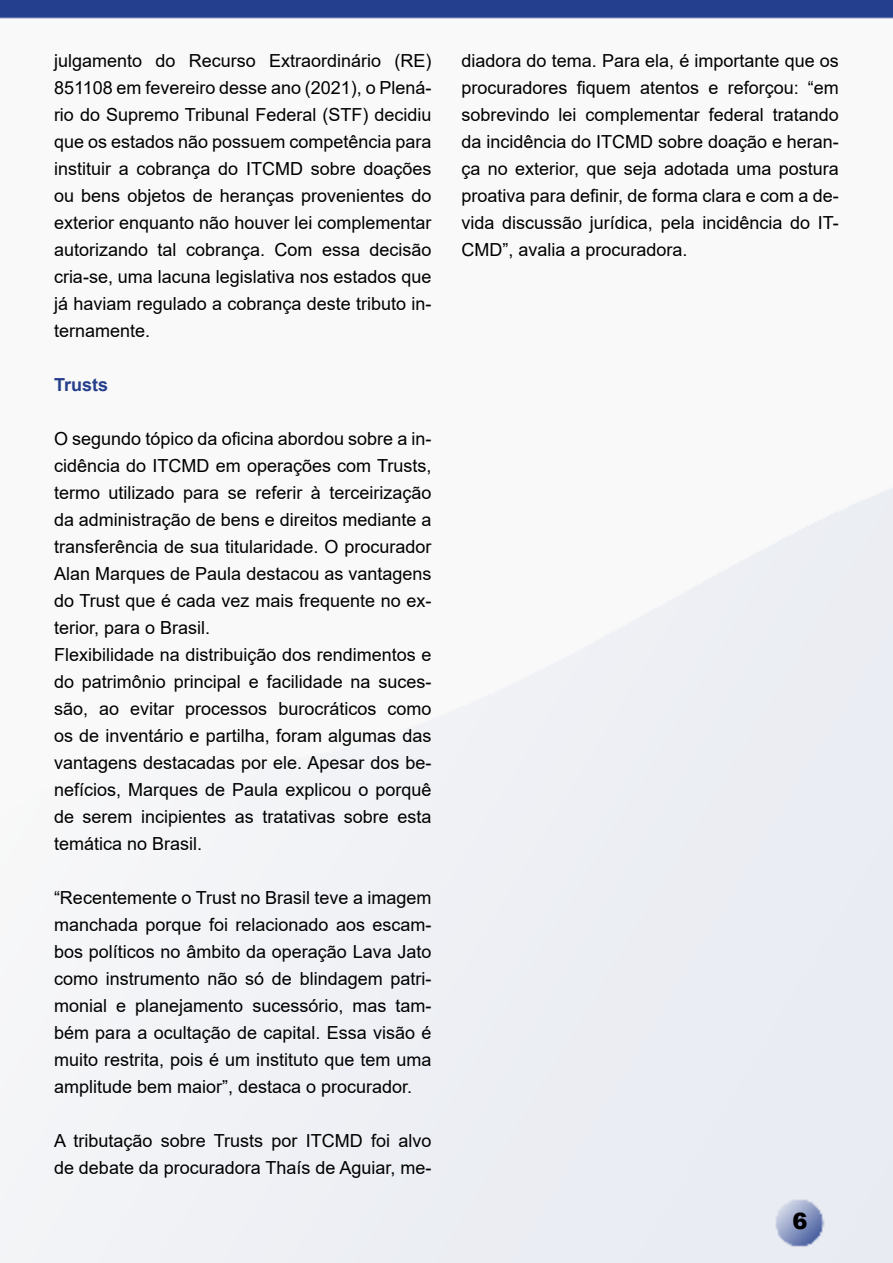
<style>
.page{position:relative;width:893px;height:1263px;background:#fff}
.page>*{position:absolute;margin:0;border:0;box-sizing:border-box;transform-origin:0 0}
.t1{font:900 22.5px "Arial";color:#000}
.t2{font:18px/27px "Arial";color:#000;text-align:justify}
.t3{font:700 18px "Arial";color:#253f8b}
</style>
<div class="page">
<img style="left:0;top:0;width:893px;height:1263px">
<p class="t2" style="left:54px;top:47px;width:379px">julgamento do Recurso Extraordinário (RE)<br>851108 em fevereiro desse ano (2021), o Plená&shy;rio do Supremo Tribunal Federal (STF) decidiu que os estados não possuem competência para instituir a cobrança do ITCMD sobre doações ou bens objetos de heranças provenientes do exterior enquanto não houver lei complementar autorizando tal cobrança. Com essa decisão cria-se, uma lacuna legislativa nos estados que já haviam regulado a cobrança deste tributo in&shy;ternamente.</p>
<p class="t3" style="left:54px;top:372px;width:56px">Trusts</p>
<p class="t2" style="left:54px;top:425px;width:379px;text-align:left">O segundo tópico da oficina abordou sobre a in&shy;cidência do ITCMD em operações com Trusts, termo utilizado para se referir à terceirização da administração de bens e direitos mediante a transferência de sua titularidade. O procurador Alan Marques de Paula destacou as vantagens do Trust que é cada vez mais frequente no ex&shy;terior, para o Brasil.<br>Flexibilidade na distribuição dos rendimentos e do patrimônio principal e facilidade na suces&shy;são, ao evitar processos burocráticos como os de inventário e partilha, foram algumas das vantagens destacadas por ele. Apesar dos be&shy;nefícios, Marques de Paula explicou o porquê de serem incipientes as tratativas sobre esta temática no Brasil.</p>
<p class="t2" style="left:54px;top:884px;width:379px">“Recentemente o Trust no Brasil teve a imagem manchada porque foi relacionado aos escam&shy;bos políticos no âmbito da operação Lava Jato como instrumento não só de blindagem patri&shy;monial e planejamento sucessório, mas tam&shy;bém para a ocultação de capital. Essa visão é muito restrita, pois é um instituto que tem uma amplitude bem maior”, destaca o procurador.</p>
<p class="t2" style="left:54px;top:1127px;width:379px">A tributação sobre Trusts por ITCMD foi alvo de debate da procuradora Thaís de Aguiar, me-</p>
<p class="t2" style="left:461px;top:47px;width:379px">diadora do tema. Para ela, é importante que os procuradores fiquem atentos e reforçou: “em sobrevindo lei complementar federal tratando da incidência do ITCMD sobre doação e heran&shy;ça no exterior, que seja adotada uma postura proativa para definir, de forma clara e com a de&shy;vida discussão jurídica, pela incidência do IT-CMD”, avalia a procuradora.</p>
<p class="t1" style="left:792px;top:1205px;width:17px">6</p>
</div>
